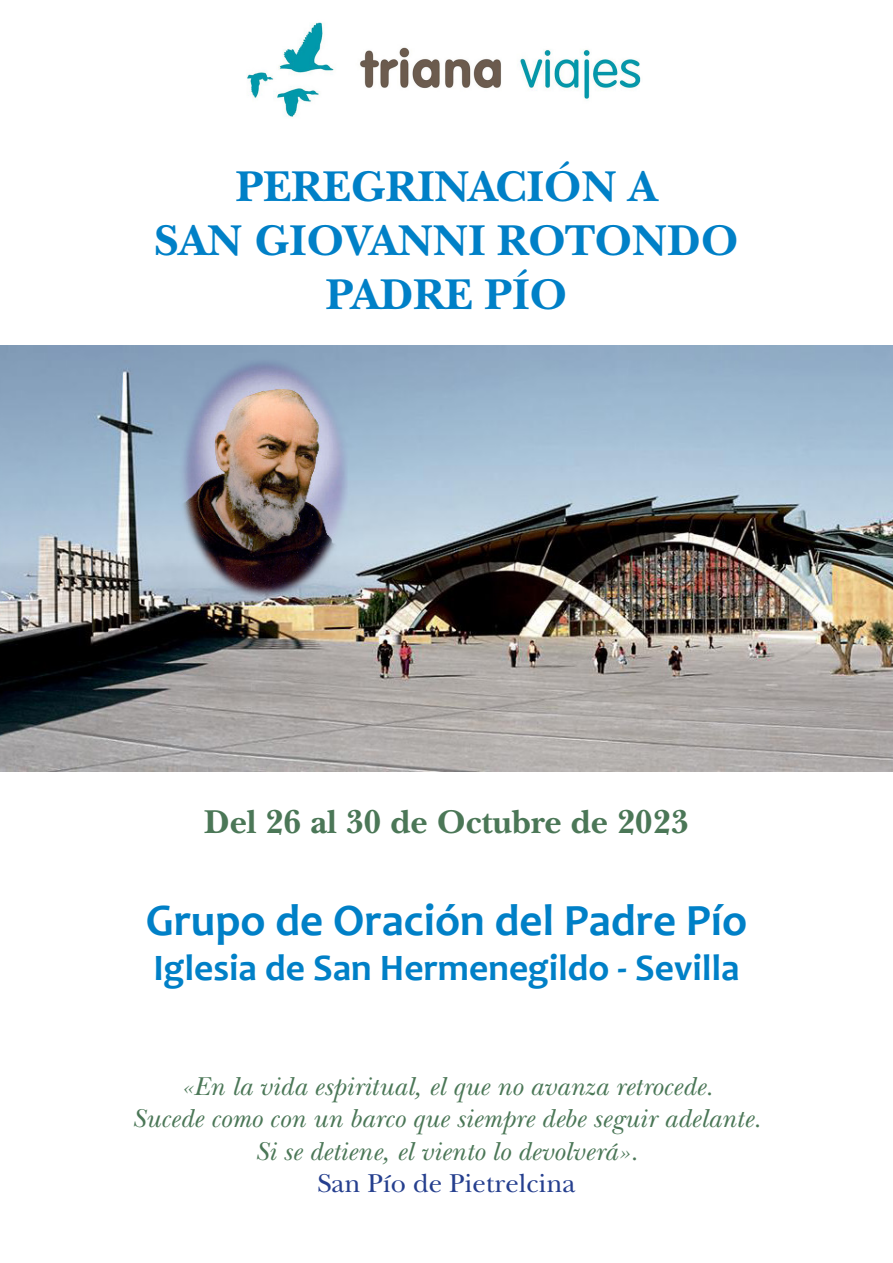
<style>
.page{position:relative;width:893px;height:1263px;background:#fff}
.page>*{position:absolute;margin:0;border:0;box-sizing:border-box;transform-origin:0 0}
.t1{font:700 45px "New Baskerville ITC Pro";color:#0080c7}
.t2{font:700 45px "Candara";color:#0080c7}
.t3{font:700 37.5px "Candara";color:#0080c7}
.t4{font:700 34.5px "New Baskerville ITC Pro";color:#4b7757}
.t5{font:italic 27px "New Baskerville ITC Pro";color:#4b7757}
.t6{font:27px "New Baskerville ITC Pro";color:#253f8e}
</style>
<div class="page">
<img style="left:0;top:345px;width:893px;height:426px">
<img style="left:247px;top:22px;width:394px;height:95px">
<p class="t1" style="left:236px;top:160px;width:423px">PEREGRINACIÓN A</p>
<p class="t1" style="left:154px;top:214px;width:586px">SAN GIOVANNI ROTONDO</p>
<p class="t1" style="left:326px;top:268px;width:243px">PADRE PÍO</p>
<p class="t4" style="left:204px;top:802px;width:486px">Del 26 al 30 de Octubre de 2023</p>
<p class="t2" style="left:146px;top:892px;width:603px">Grupo de Oración del Padre Pío</p>
<p class="t3" style="left:153px;top:944px;width:587px">Iglesia de San Hermenegildo - Sevilla</p>
<p class="t5" style="left:180px;top:1070px;width:534px">«En la vida espiritual, el que no avanza retrocede.</p>
<p class="t5" style="left:132px;top:1103px;width:630px">Sucede como con un barco que siempre debe seguir adelante.</p>
<p class="t5" style="left:255px;top:1135px;width:384px">Si se detiene, el viento lo devolverá».</p>
<p class="t6" style="left:317px;top:1168px;width:260px">San Pío de Pietrelcina</p>
</div>
